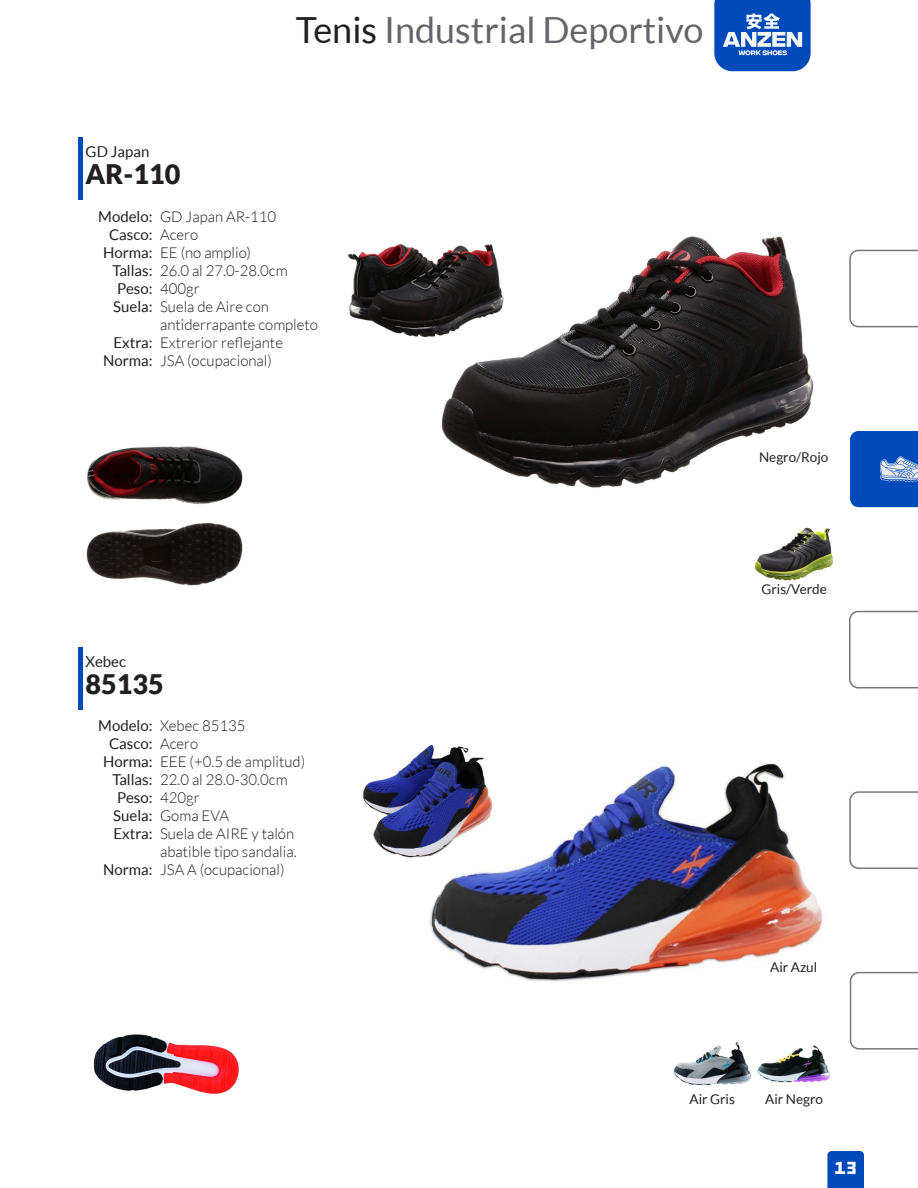
<style>
.page{position:relative;width:918px;height:1188px;background:#fff}
.page>*{position:absolute;margin:0;border:0;box-sizing:border-box;transform-origin:0 0}
.INDICE{font:36px "Lato";color:#63656a}
.MODELO{font:900 27px "Lato";color:#231f20}
.t1{font:18px "DDC Hardware";color:#fff}
.CARACTERISTICAS_DETA{font:300 15px/18px "Lato";color:#231f20}
.CARACTERISTICAS{font:15px "Lato";color:#231f20}
.PRECIO{font:15px "Lato";color:#231f20}
.Colores{font:13.5px "Lato";color:#231f20}
.s1{color:#231f20}
</style>
<div class="page">
<svg style="left:827px;top:1151px;width:37px;height:37px"></svg>
<svg style="left:714px;top:0;width:97px;height:71px;background:#326dc6"></svg>
<img style="left:441px;top:236px;width:373px;height:252px">
<img style="left:429px;top:763px;width:394px;height:219px">
<img style="left:87px;top:446px;width:156px;height:59px">
<img style="left:86px;top:523px;width:157px;height:63px">
<img style="left:93px;top:1034px;width:146px;height:60px">
<img style="left:674px;top:1042px;width:77px;height:42px">
<img style="left:755px;top:527px;width:79px;height:53px">
<img style="left:757px;top:1045px;width:74px;height:38px">
<img style="left:347px;top:243px;width:158px;height:94px">
<img style="left:363px;top:744px;width:144px;height:115px">
<div style="left:78px;top:138px;width:5px;height:62px;background:#004aba"></div>
<div style="left:78px;top:647px;width:5px;height:63px;background:#004aba"></div>
<svg style="left:849px;top:250px;width:69px;height:77px"></svg>
<svg style="left:849px;top:611px;width:69px;height:77px"></svg>
<svg style="left:849px;top:791px;width:69px;height:78px"></svg>
<svg style="left:850px;top:972px;width:68px;height:78px"></svg>
<svg style="left:850px;top:431px;width:68px;height:76px;background:#1a5cbf"></svg>
<p class="PRECIO" style="left:86px;top:143px;width:65px">GD Japan</p>
<p class="MODELO" style="left:86px;top:158px;width:96px">AR-110</p>
<p class="INDICE" style="left:296px;top:10px;width:409px"><span class="s1">Tenis</span> Industrial Deportivo</p>
<p class="CARACTERISTICAS" style="left:98px;top:208px;width:56px">Modelo:</p>
<p class="CARACTERISTICAS" style="left:109px;top:226px;width:45px">Casco:</p>
<p class="CARACTERISTICAS" style="left:103px;top:244px;width:51px">Horma:</p>
<p class="CARACTERISTICAS" style="left:112px;top:262px;width:42px">Tallas:</p>
<p class="CARACTERISTICAS" style="left:117px;top:280px;width:37px">Peso:</p>
<p class="CARACTERISTICAS" style="left:113px;top:298px;width:41px">Suela:</p>
<p class="CARACTERISTICAS" style="left:114px;top:334px;width:41px">Extra:</p>
<p class="CARACTERISTICAS" style="left:103px;top:352px;width:51px">Norma:</p>
<p class="CARACTERISTICAS_DETA" style="left:160px;top:208px;width:118px">GD Japan AR-110</p>
<p class="CARACTERISTICAS_DETA" style="left:160px;top:226px;width:40px">Acero</p>
<p class="CARACTERISTICAS_DETA" style="left:160px;top:244px;width:93px">EE (no amplio)</p>
<p class="CARACTERISTICAS_DETA" style="left:160px;top:262px;width:129px">26.0 al 27.0-28.0cm</p>
<p class="CARACTERISTICAS_DETA" style="left:160px;top:280px;width:41px">400gr</p>
<p class="CARACTERISTICAS_DETA" style="left:160px;top:298px;width:110px">Suela de Aire con</p>
<p class="CARACTERISTICAS_DETA" style="left:160px;top:316px;width:159px">antiderrapante completo</p>
<p class="CARACTERISTICAS_DETA" style="left:160px;top:334px;width:124px">Extrerior reflejante</p>
<p class="CARACTERISTICAS_DETA" style="left:160px;top:352px;width:113px">JSA (ocupacional)</p>
<p class="PRECIO" style="left:86px;top:653px;width:42px">Xebec</p>
<p class="MODELO" style="left:86px;top:668px;width:80px">85135</p>
<p class="CARACTERISTICAS" style="left:98px;top:718px;width:56px">Modelo:</p>
<p class="CARACTERISTICAS" style="left:109px;top:736px;width:45px">Casco:</p>
<p class="CARACTERISTICAS" style="left:103px;top:754px;width:51px">Horma:</p>
<p class="CARACTERISTICAS" style="left:112px;top:772px;width:42px">Tallas:</p>
<p class="CARACTERISTICAS" style="left:117px;top:790px;width:37px">Peso:</p>
<p class="CARACTERISTICAS" style="left:113px;top:808px;width:41px">Suela:</p>
<p class="CARACTERISTICAS" style="left:114px;top:826px;width:41px">Extra:</p>
<p class="CARACTERISTICAS" style="left:103px;top:862px;width:51px">Norma:</p>
<p class="CARACTERISTICAS_DETA" style="left:160px;top:717px;width:87px">Xebec 85135</p>
<p class="CARACTERISTICAS_DETA" style="left:160px;top:735px;width:40px">Acero</p>
<p class="CARACTERISTICAS_DETA" style="left:160px;top:753px;width:147px">EEE (+0.5 de amplitud)<br>22.0 al 28.0-30.0cm</p>
<p class="CARACTERISTICAS_DETA" style="left:160px;top:789px;width:41px">420gr</p>
<p class="CARACTERISTICAS_DETA" style="left:160px;top:807px;width:70px">Goma EVA</p>
<p class="CARACTERISTICAS_DETA" style="left:160px;top:825px;width:138px">Suela de AIRE y talón abatible tipo sandalia.</p>
<p class="CARACTERISTICAS_DETA" style="left:160px;top:861px;width:126px">JSA A (ocupacional)</p>
<p class="Colores" style="left:759px;top:450px;width:71px">Negro/Rojo</p>
<p class="Colores" style="left:762px;top:582px;width:67px">Gris/Verde</p>
<p class="Colores" style="left:770px;top:959px;width:49px">Air Azul</p>
<p class="Colores" style="left:690px;top:1092px;width:47px">Air Gris</p>
<p class="Colores" style="left:765px;top:1092px;width:59px">Air Negro</p>
<p class="t1" style="left:834px;top:1157px;width:25px">13</p>
</div>
